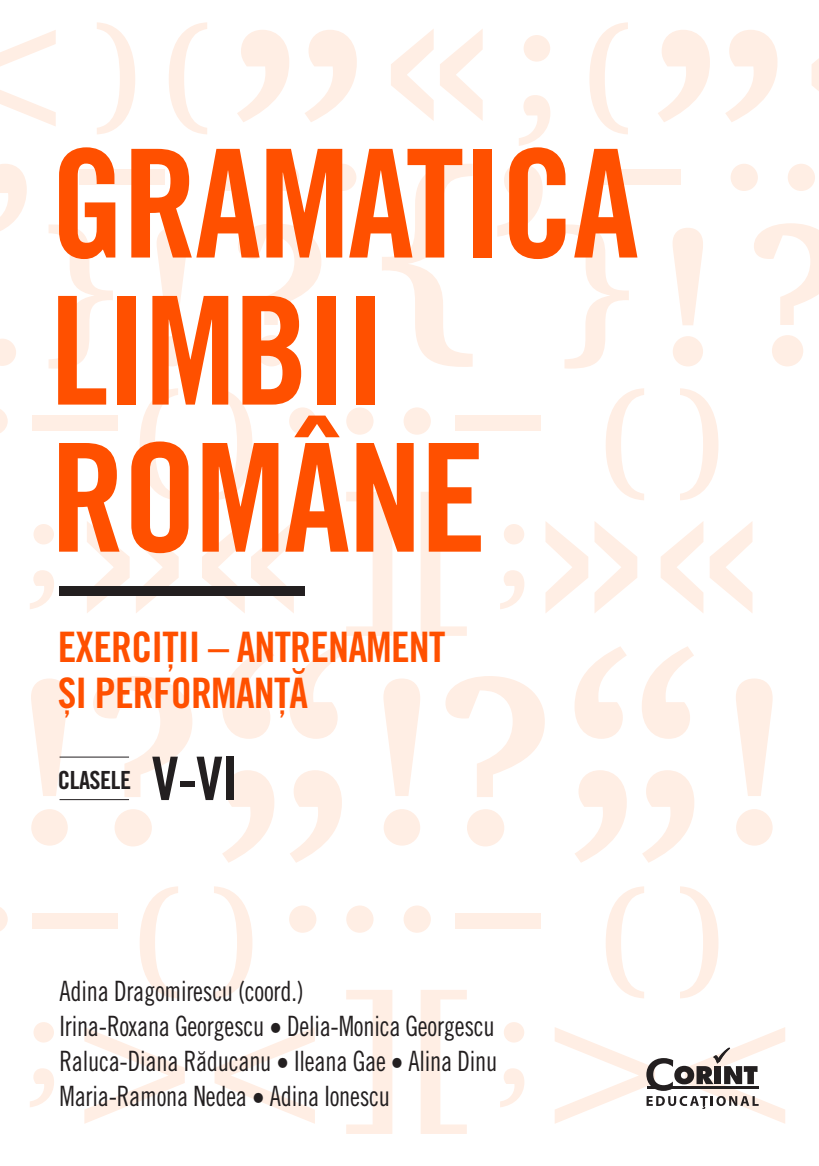
<style>
.page{position:relative;width:819px;height:1166px;background:#fff}
.page>*{position:absolute;margin:0;border:0;box-sizing:border-box;transform-origin:0 0}
.t1{font:150.5px/147px "Trade Gothic LT Std Bd Cn 20";letter-spacing:-.02em;color:#ff5000}
.t2{font:60.02px "Trade Gothic LT Std Bd Cn 20";color:#231f20}
.t3{font:42px/45.5px "Trade Gothic LT Std Bd Cn 20";letter-spacing:-.02em;color:#ff5000}
.t4{font:28px/35px "Trade Gothic LT Std Cn 18";letter-spacing:-.01em;color:#231f20;scale:.9 1}
.t5{font:25.03px "Trade Gothic LT Std Bd Cn 20";letter-spacing:-.02em;color:#231f20}
</style>
<div class="page">
<svg style="left:93px;top:676px;width:99px;height:170px"></svg>
<svg style="left:238px;top:223px;width:83px;height:143px"></svg>
<svg style="left:754px;top:223px;width:65px;height:143px"></svg>
<svg style="left:445px;top:676px;width:99px;height:170px"></svg>
<svg style="left:140px;top:886px;width:38px;height:112px"></svg>
<svg style="left:140px;top:388px;width:38px;height:112px"></svg>
<svg style="left:606px;top:886px;width:38px;height:112px"></svg>
<svg style="left:169px;top:22px;width:38px;height:112px"></svg>
<svg style="left:589px;top:22px;width:39px;height:112px"></svg>
<svg style="left:606px;top:388px;width:38px;height:112px"></svg>
<svg style="left:31px;top:678px;width:37px;height:167px"></svg>
<svg style="left:383px;top:678px;width:37px;height:167px"></svg>
<svg style="left:736px;top:678px;width:36px;height:167px"></svg>
<svg style="left:214px;top:1027px;width:101px;height:97px"></svg>
<svg style="left:0;top:30px;width:56px;height:96px"></svg>
<svg style="left:84px;top:1027px;width:101px;height:97px"></svg>
<svg style="left:0;top:339px;width:16px;height:27px"></svg>
<svg style="left:0;top:164px;width:27px;height:67px"></svg>
<svg style="left:497px;top:164px;width:45px;height:73px"></svg>
<svg style="left:382px;top:164px;width:90px;height:203px"></svg>
<svg style="left:49px;top:224px;width:64px;height:145px"></svg>
<svg style="left:564px;top:224px;width:64px;height:145px"></svg>
<svg style="left:421px;top:990px;width:46px;height:144px"></svg>
<svg style="left:421px;top:492px;width:46px;height:144px"></svg>
<svg style="left:346px;top:990px;width:46px;height:144px"></svg>
<svg style="left:346px;top:492px;width:46px;height:144px"></svg>
<svg style="left:157px;top:228px;width:30px;height:138px"></svg>
<svg style="left:672px;top:228px;width:31px;height:138px"></svg>
<svg style="left:30px;top:1022px;width:24px;height:85px"></svg>
<svg style="left:30px;top:524px;width:24px;height:85px"></svg>
<svg style="left:519px;top:35px;width:31px;height:111px"></svg>
<svg style="left:500px;top:1022px;width:24px;height:85px"></svg>
<svg style="left:500px;top:524px;width:24px;height:85px"></svg>
<svg style="left:202px;top:521px;width:92px;height:92px"></svg>
<svg style="left:391px;top:29px;width:91px;height:92px"></svg>
<svg style="left:811px;top:58px;width:8px;height:33px"></svg>
<svg style="left:661px;top:521px;width:91px;height:92px"></svg>
<svg style="left:87px;top:521px;width:92px;height:92px"></svg>
<svg style="left:545px;top:521px;width:92px;height:92px"></svg>
<div style="left:32px;top:913px;width:86px;height:15px;background:#ffeee4"></div>
<div style="left:32px;top:415px;width:86px;height:15px;background:#ffeee4"></div>
<div style="left:455px;top:913px;width:86px;height:15px;background:#ffeee4"></div>
<div style="left:455px;top:415px;width:86px;height:15px;background:#ffeee4"></div>
<div style="left:79px;top:169px;width:86px;height:15px;background:#ffeee4"></div>
<div style="left:595px;top:169px;width:86px;height:15px;background:#ffeee4"></div>
<svg style="left:222px;top:770px;width:120px;height:93px"></svg>
<svg style="left:237px;top:30px;width:120px;height:92px"></svg>
<svg style="left:658px;top:30px;width:119px;height:92px"></svg>
<svg style="left:575px;top:770px;width:119px;height:93px"></svg>
<svg style="left:222px;top:646px;width:119px;height:93px"></svg>
<svg style="left:574px;top:646px;width:120px;height:93px"></svg>
<svg style="left:0;top:907px;width:8px;height:24px"></svg>
<svg style="left:0;top:409px;width:8px;height:24px"></svg>
<svg style="left:215px;top:164px;width:141px;height:27px"></svg>
<svg style="left:730px;top:164px;width:85px;height:27px"></svg>
<svg style="left:289px;top:905px;width:142px;height:28px"></svg>
<svg style="left:289px;top:407px;width:142px;height:28px"></svg>
<svg style="left:214px;top:886px;width:38px;height:112px"></svg>
<svg style="left:214px;top:388px;width:38px;height:112px"></svg>
<svg style="left:680px;top:886px;width:38px;height:112px"></svg>
<svg style="left:97px;top:22px;width:38px;height:112px"></svg>
<svg style="left:680px;top:388px;width:38px;height:112px"></svg>
<svg style="left:555px;top:1027px;width:230px;height:97px"></svg>
<div style="left:60px;top:586px;width:245px;height:10px;background:#231f20"></div>
<hr style="left:60px;top:756px;width:69px;height:1px;background:#231f20">
<hr style="left:60px;top:799px;width:69px;height:1px;background:#231f20">
<h1 class="t1" style="left:50px;top:129px;width:590px">GRAMATICA<br>LIMBII<br>ROMÂNE</h1>
<h3 class="t3" style="left:58px;top:624px;width:389px">EXERCIȚII – ANTRENAMENT<br>ȘI PERFORMANȚĂ</h3>
<p class="t5" style="left:58px;top:764px;width:75px">CLASELE</p>
<h2 class="t2" style="left:152px;top:742px;width:88px">V-VI</h2>
<p class="t4" style="left:60px;top:974px;width:488px">Adina Dragomirescu (coord.)<br>Irina-Roxana Georgescu • Delia-Monica Georgescu Raluca-Diana Răducanu • Ileana Gae • Alina Dinu Maria-Ramona Nedea • Adina Ionescu</p>
</div>
